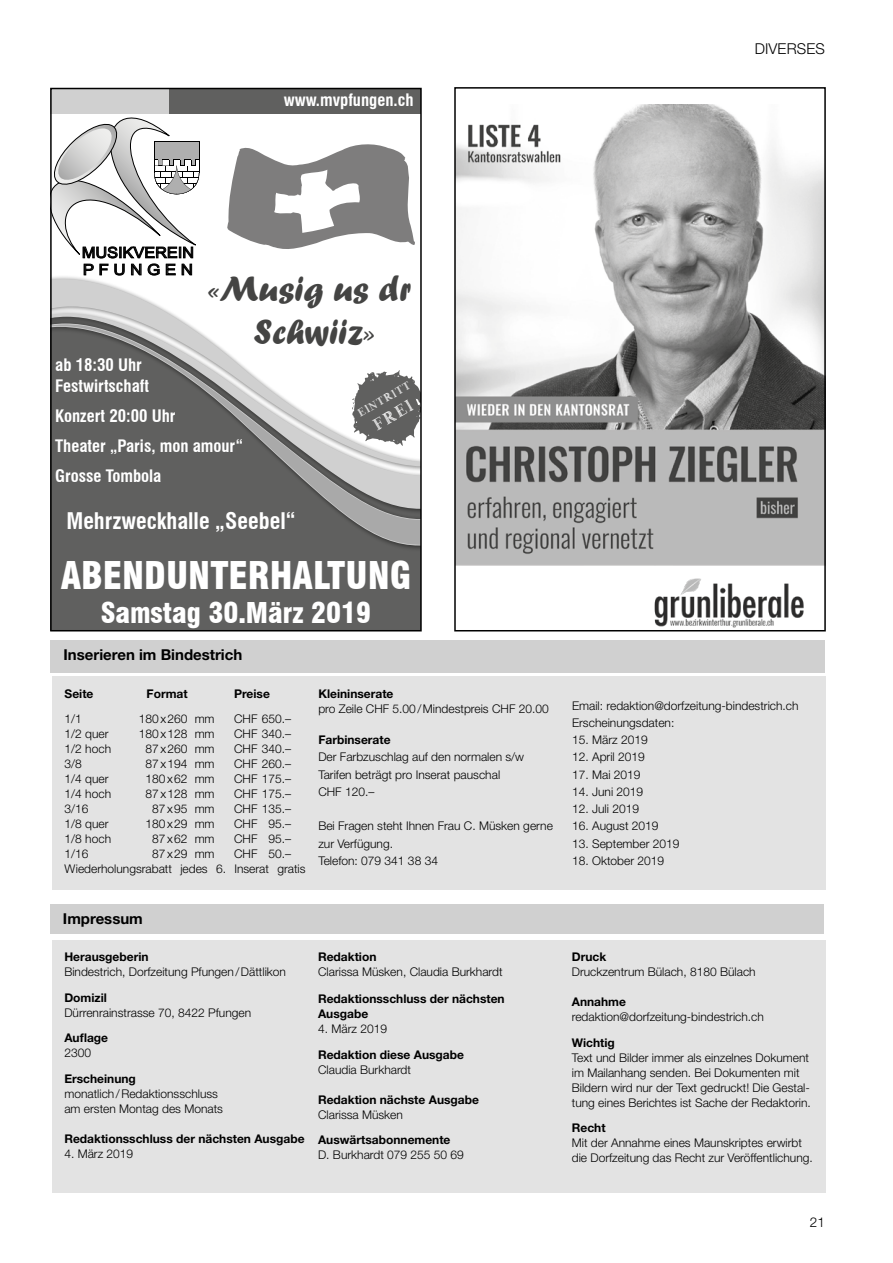
<style>
.page{position:relative;width:893px;height:1263px;background:#fff}
.page>*{position:absolute;margin:0;border:0;box-sizing:border-box;transform-origin:0 0}
.t1{font:900 condensed 37.35px "Swiss 721 BT";color:#fff}
.t2{font:36.45px/43.8px "Forte";color:#444443;text-align:center}
.t3{font:900 condensed 27.9px "Swiss 721 BT";color:#fff}
.t4{font:700 condensed 22.35px "Swiss 721 BT";color:#fff}
.t5{font:700 condensed 16.8px/30.2px "Swiss 721 BT";color:#fff}
.t6{font:16.8px "Handy George";color:#fff}
.t7{font:15.15px/17.1px "Arial Narrow";color:#000;scale:1.32 1}
.t8{font:700 15px "Helvetica Neue LT Pro";color:#000}
.t9{font:300 15px "Helvetica Neue LT Pro";letter-spacing:.01em;color:#000}
.t10{font:300 13.5px "Helvetica Neue LT Pro";color:#000}
.t11{font:300 12px/15px "Helvetica Neue LT Pro";color:#000}
.t12{font:700 12px/15px "Helvetica Neue LT Pro";color:#000}
.t13{font:11.25px "Handy George";color:#fff}
</style>
<div class="page">
<div style="left:52px;top:940px;width:773px;height:253px;background:#e3e3e3"></div>
<div style="left:50px;top:905px;width:774px;height:29px;background:#d0d0d0"></div>
<div style="left:51px;top:640px;width:774px;height:32px;background:#d0d0d0"></div>
<div style="left:52px;top:676px;width:774px;height:213px;background:#e3e3e3"></div>
<div style="left:53px;top:552px;width:366px;height:76px;background:#60605f"></div>
<svg style="left:53px;top:275px;width:366px;height:277px;fill:#60605f"></svg>
<svg style="left:53px;top:279px;width:366px;height:38px"></svg>
<svg style="left:53px;top:317px;width:366px;height:229px;fill:#60605f"></svg>
<div style="left:169px;top:88px;width:252px;height:26px;background:#60605f"></div>
<svg style="left:84px;top:264px;width:10px;height:11px"></svg>
<svg style="left:100px;top:264px;width:8px;height:11px"></svg>
<svg style="left:114px;top:264px;width:11px;height:11px"></svg>
<svg style="left:131px;top:264px;width:10px;height:11px"></svg>
<svg style="left:148px;top:264px;width:12px;height:11px"></svg>
<svg style="left:166px;top:264px;width:10px;height:11px"></svg>
<svg style="left:182px;top:264px;width:10px;height:11px"></svg>
<svg style="left:53px;top:91px;width:147px;height:167px"></svg>
<svg style="left:352px;top:370px;width:67px;height:76px"></svg>
<svg style="left:227px;top:144px;width:188px;height:105px"></svg>
<div style="left:50px;top:88px;width:372px;height:543px;border:2px solid #000"></div>
<img style="left:457px;top:104px;width:366px;height:524px">
<div style="left:454px;top:87px;width:372px;height:544px;border:2px solid #000"></div>
<h3 class="t5" style="left:284px;top:85px;width:131px">www.mvpfungen.ch</h3>
<p class="t9" style="left:755px;top:40px;width:72px">DIVERSES</p>
<p class="t7" style="left:82px;top:243px;width:86px">MUSIKVEREIN<br>P F U N G E N</p>
<h2 class="t2" style="left:207px;top:266px;width:205px">«Musig us dr<br>Schwiiz»</h2>
<h3 class="t5" style="left:55px;top:355px;width:95px;line-height:20.1px">ab 18:30 Uhr<br>Festwirtschaft</h3>
<h3 class="t5" style="left:55px;top:400px;width:189px">Konzert 20:00 Uhr<br>Theater „Paris, mon amour“<br>Grosse Tombola</h3>
<h3 class="t4" style="left:66px;top:508px;width:231px">Mehrzweckhalle „Seebel“</h3>
<p class="t13" style="left:355px;top:408px;width:61px;rotate:-30deg">EINTRITT</p>
<h3 class="t6" style="left:369px;top:418px;width:46px;rotate:-30deg">FREI</h3>
<h1 class="t1" style="left:61px;top:553px;width:352px">ABENDUNTERHALTUNG</h1>
<h3 class="t3" style="left:101px;top:596px;width:272px">Samstag 30.März 2019</h3>
<p class="t8" style="left:64px;top:645px;width:180px">Inserieren im Bindestrich</p>
<p class="t12" style="left:65px;top:686px;width:30px">Seite</p>
<p class="t12" style="left:147px;top:686px;width:43px">Format</p>
<p class="t12" style="left:234px;top:686px;width:37px">Preise</p>
<p class="t11" style="left:65px;top:711px;width:19px">1/1</p>
<p class="t11" style="left:139px;top:711px;width:77px">180x260 mm</p>
<p class="t11" style="left:234px;top:711px;width:58px">CHF 650.–</p>
<p class="t11" style="left:65px;top:726px;width:46px">1/2 quer</p>
<p class="t11" style="left:139px;top:726px;width:77px">180x128 mm</p>
<p class="t11" style="left:234px;top:726px;width:58px">CHF 340.–</p>
<p class="t11" style="left:65px;top:741px;width:48px">1/2 hoch</p>
<p class="t11" style="left:146px;top:741px;width:71px">87x260 mm</p>
<p class="t11" style="left:234px;top:741px;width:58px">CHF 340.–</p>
<p class="t11" style="left:65px;top:756px;width:19px">3/8</p>
<p class="t11" style="left:146px;top:756px;width:71px">87x194 mm</p>
<p class="t11" style="left:234px;top:756px;width:58px">CHF 260.–</p>
<p class="t11" style="left:65px;top:771px;width:46px">1/4 quer</p>
<p class="t11" style="left:146px;top:771px;width:71px">180x62 mm</p>
<p class="t11" style="left:234px;top:771px;width:58px">CHF 175.–</p>
<p class="t11" style="left:65px;top:786px;width:48px">1/4 hoch</p>
<p class="t11" style="left:146px;top:786px;width:71px">87x128 mm</p>
<p class="t11" style="left:234px;top:786px;width:58px">CHF 175.–</p>
<p class="t11" style="left:65px;top:801px;width:26px">3/16</p>
<p class="t11" style="left:152px;top:801px;width:64px">87x95 mm</p>
<p class="t11" style="left:234px;top:801px;width:58px">CHF 135.–</p>
<p class="t11" style="left:65px;top:816px;width:46px">1/8 quer</p>
<p class="t11" style="left:146px;top:816px;width:71px">180x29 mm</p>
<p class="t11" style="left:234px;top:816px;width:58px">CHF 95.–</p>
<p class="t11" style="left:65px;top:831px;width:48px">1/8 hoch</p>
<p class="t11" style="left:152px;top:831px;width:64px">87x62 mm</p>
<p class="t11" style="left:234px;top:831px;width:58px">CHF 95.–</p>
<p class="t11" style="left:65px;top:846px;width:26px">1/16</p>
<p class="t11" style="left:152px;top:846px;width:64px">87x29 mm</p>
<p class="t11" style="left:65px;top:846px;width:242px;text-indent:169px">CHF 50.–<br>Wiederholungsrabatt jedes 6. Inserat gratis</p>
<p class="t12" style="left:318px;top:686px;width:77px">Kleininserate</p>
<p class="t11" style="left:318px;top:701px;width:232px">pro Zeile CHF 5.00/Mindestpreis CHF 20.00</p>
<p class="t12" style="left:318px;top:732px;width:74px">Farbinserate</p>
<p class="t11" style="left:318px;top:748px;width:207px;line-height:17.2px">Der Farbzuschlag auf den normalen s/w<br>Tarifen beträgt pro Inserat pauschal<br>CHF 120.–</p>
<p class="t11" style="left:318px;top:817px;width:236px;line-height:17.2px">Bei Fragen steht Ihnen Frau C. Müsken gerne zur Verfügung.<br>Telefon: 079 341 38 34</p>
<p class="t8" style="left:63px;top:910px;width:81px">Impressum</p>
<p class="t12" style="left:64px;top:949px;width:86px">Herausgeberin</p>
<p class="t11" style="left:64px;top:964px;width:223px">Bindestrich, Dorfzeitung Pfungen/Dättlikon</p>
<p class="t12" style="left:64px;top:990px;width:44px">Domizil</p>
<p class="t11" style="left:64px;top:1005px;width:188px">Dürrenrainstrasse 70, 8422 Pfungen</p>
<p class="t12" style="left:64px;top:1030px;width:45px">Auflage</p>
<p class="t11" style="left:64px;top:1045px;width:28px">2300</p>
<p class="t12" style="left:64px;top:1071px;width:73px">Erscheinung</p>
<p class="t11" style="left:64px;top:1086px;width:160px">monatlich/Redaktionsschluss am ersten Montag des Monats</p>
<p class="t12" style="left:64px;top:1131px;width:242px">Redaktionsschluss der nächsten Ausgabe</p>
<p class="t11" style="left:64px;top:1146px;width:70px">4. März 2019</p>
<p class="t12" style="left:318px;top:949px;width:60px">Redaktion</p>
<p class="t11" style="left:318px;top:964px;width:186px">Clarissa Müsken, Claudia Burkhardt</p>
<p class="t12" style="left:318px;top:991px;width:188px">Redaktionsschluss der nächsten<br>Ausgabe</p>
<p class="t11" style="left:318px;top:1021px;width:70px">4. März 2019</p>
<p class="t12" style="left:318px;top:1047px;width:147px">Redaktion diese Ausgabe</p>
<p class="t11" style="left:318px;top:1062px;width:94px">Claudia Burkhardt</p>
<p class="t12" style="left:318px;top:1092px;width:162px">Redaktion nächste Ausgabe</p>
<p class="t11" style="left:318px;top:1107px;width:86px">Clarissa Müsken</p>
<p class="t12" style="left:318px;top:1132px;width:134px">Auswärtsabonnemente</p>
<p class="t11" style="left:318px;top:1147px;width:147px">D. Burkhardt 079 255 50 69</p>
<p class="t11" style="left:572px;top:696px;width:228px;line-height:17.2px">Email: redaktion@dorfzeitung-bindestrich.ch<br>Erscheinungsdaten:</p>
<p class="t11" style="left:572px;top:732px;width:77px">15. März 2019</p>
<p class="t11" style="left:572px;top:749px;width:74px">12. April 2019</p>
<p class="t11" style="left:572px;top:766px;width:70px">17. Mai 2019</p>
<p class="t11" style="left:572px;top:784px;width:73px">14. Juni 2019</p>
<p class="t11" style="left:572px;top:801px;width:68px">12. Juli 2019</p>
<p class="t11" style="left:572px;top:818px;width:88px">16. August 2019</p>
<p class="t11" style="left:572px;top:835px;width:109px">13. September 2019</p>
<p class="t11" style="left:572px;top:853px;width:94px">18. Oktober 2019</p>
<p class="t12" style="left:572px;top:949px;width:36px">Druck</p>
<p class="t11" style="left:572px;top:964px;width:185px">Druckzentrum Bülach, 8180 Bülach</p>
<p class="t12" style="left:572px;top:994px;width:56px">Annahme</p>
<p class="t11" style="left:572px;top:1009px;width:194px">redaktion@dorfzeitung-bindestrich.ch</p>
<p class="t12" style="left:572px;top:1035px;width:45px">Wichtig</p>
<p class="t11" style="left:572px;top:1050px;width:240px">Text und Bilder immer als einzelnes Dokument im Mailanhang senden. Bei Dokumenten mit Bildern wird nur der Text gedruckt! Die Gestal&shy;tung eines Berichtes ist Sache der Redaktorin.</p>
<p class="t12" style="left:572px;top:1120px;width:35px">Recht</p>
<p class="t11" style="left:572px;top:1135px;width:242px">Mit der Annahme eines Maunskriptes erwirbt die Dorfzeitung das Recht zur Veröffentlichung.</p>
<p class="t10" style="left:810px;top:1214px;width:17px">21</p>
</div>
